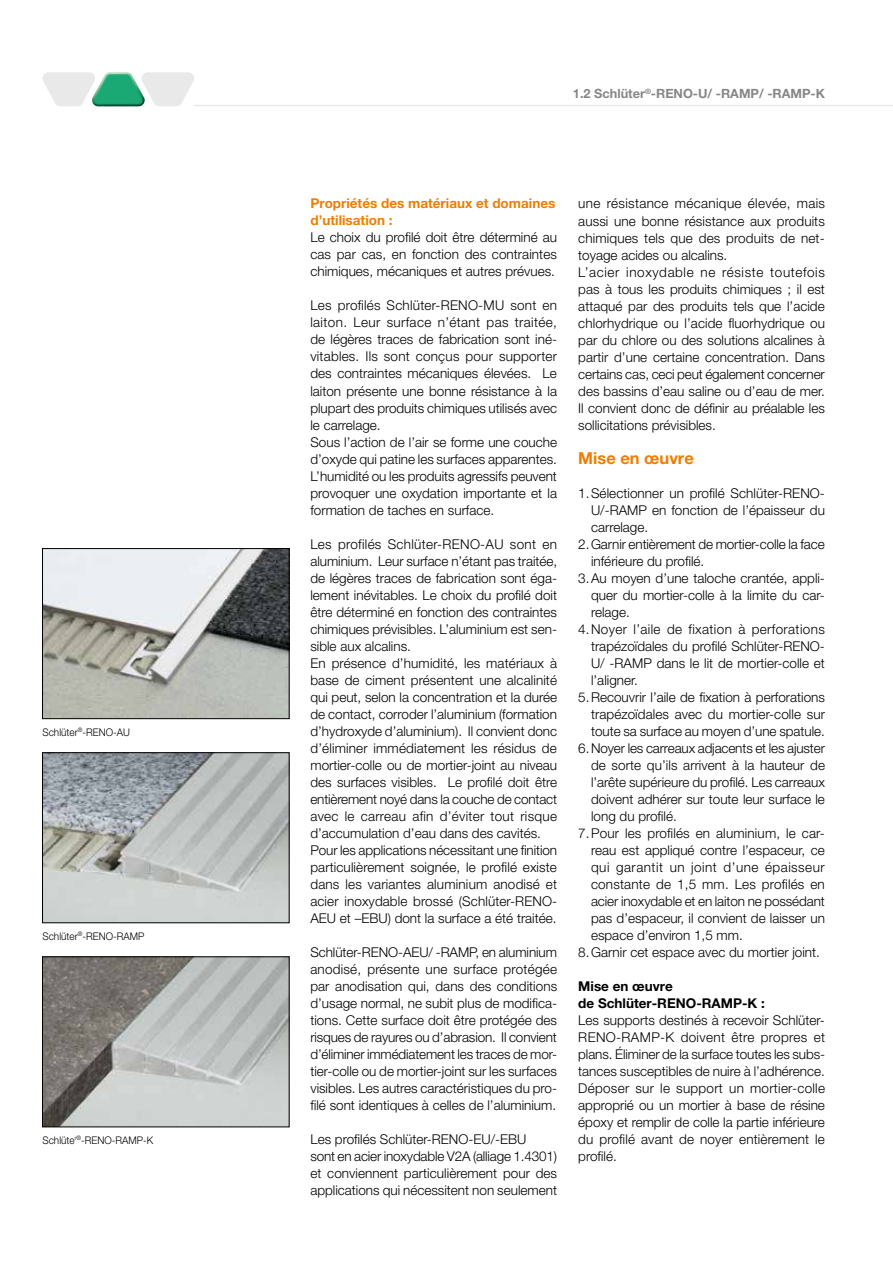
<style>
.page{position:relative;width:893px;height:1263px;background:#fff}
.page>*{position:absolute;margin:0;border:0;box-sizing:border-box;transform-origin:0 0}
.t1{font:700 16.5px "Helvetica Neue LT Pro";color:#ef7d00}
.t2{font:300 13.5px/17px "Helvetica Neue LT Pro";color:#000}
.t3{font:700 13.5px/17px "Helvetica Neue LT Pro";color:#ef7d00}
.t4{font:300 13.5px "Helvetica Neue LT Pro";letter-spacing:.03em;color:#000}
.t5{font:700 13.5px/17px "Helvetica Neue LT Pro";color:#000}
.t6{font:300 13.5px "Helvetica Neue LT Pro";letter-spacing:.035em;color:#000}
.t7{font:700 12.75px "Helvetica Neue LT Pro";color:#878787}
.t8{font:300 10.5px "Helvetica Neue LT Pro";color:#000;scale:.95 1}
</style>
<div class="page">
<hr style="left:194px;top:105px;width:699px;height:1px;background:#e9e9e9">
<svg style="left:43px;top:72px;width:151px;height:34px"></svg>
<img style="left:44px;top:754px;width:243px;height:167px">
<div style="left:42px;top:752px;width:247px;height:171px;border:1px solid #000"></div>
<img style="left:44px;top:959px;width:243px;height:166px">
<img style="left:44px;top:550px;width:243px;height:167px">
<div style="left:42px;top:548px;width:247px;height:171px;border:1px solid #000"></div>
<p class="t8" style="left:43px;top:725px;width:94px">Schlüter<sup>®</sup>-RENO-AU</p>
<p class="t8" style="left:43px;top:930px;width:109px">Schlüter<sup>®</sup>-RENO-RAMP</p>
<p class="t8" style="left:43px;top:1134px;width:118px">Schlüte<sup>r®</sup>-RENO-RAMP-K</p>
<p class="t7" style="left:573px;top:86px;width:253px">1.2 Schlüter<sup>®</sup>-RENO-U/ -RAMP/ -RAMP-K</p>
<p class="t3" style="left:310px;top:195px;width:246px">Propriétés des matériaux et domaines d’utilisation :</p>
<p class="t2" style="left:310px;top:229px;width:248px;text-align:justify">Le choix du profilé doit être déterminé au cas par cas, en fonction des contraintes chimiques, mécaniques et autres prévues.</p>
<p class="t2" style="left:310px;top:297px;width:248px">Les profilés Schlüter-RENO-MU sont en laiton. Leur surface n’étant pas traitée, de légères traces de fabrication sont iné&shy;vitables. Ils sont conçus pour supporter des contraintes mécaniques élevées. Le laiton présente une bonne résistance à la plupart des produits chimiques utilisés avec le carrelage.<br>Sous l’action de l’air se forme une couche d’oxyde qui patine les surfaces apparentes.<br>L’humidité ou les produits agressifs peuvent provoquer une oxydation importante et la formation de taches en surface.</p>
<p class="t2" style="left:310px;top:535px;width:248px">Les profilés Schlüter-RENO-AU sont en aluminium. Leur surface n’étant pas traitée, de légères traces de fabrication sont éga&shy;lement inévitables. Le choix du profilé doit être déterminé en fonction des contraintes chimiques prévisibles. L’aluminium est sen&shy;sible aux alcalins.<br>En présence d’humidité, les matériaux à base de ciment présentent une alcalinité qui peut, selon la concentration et la durée de contact, corroder l’aluminium (formation d’hydroxyde d’aluminium). Il convient donc d’éliminer immédiatement les résidus de mortier-colle ou de mortier-joint au niveau des surfaces visibles. Le profilé doit être entièrement noyé dans la couche de contact avec le carreau afin d’éviter tout risque d’accumulation d’eau dans des cavités.<br>Pour les applications nécessitant une finition particulièrement soignée, le profilé existe dans les variantes aluminium anodisé et acier inoxydable brossé (Schlüter-RENO-AEU et –EBU) dont la surface a été traitée.</p>
<p class="t2" style="left:310px;top:943px;width:248px;text-align:justify">Schlüter-RENO-AEU/ -RAMP, en aluminium anodisé, présente une surface protégée par anodisation qui, dans des conditions d’usage normal, ne subit plus de modifica&shy;tions. Cette surface doit être protégée des risques de rayures ou d’abrasion. Il convient d’éliminer immédiatement les traces de mor&shy;tier-colle ou de mortier-joint sur les surfaces visibles. Les autres caractéristiques du pro&shy;filé sont identiques à celles de l’aluminium.</p>
<p class="t2" style="left:310px;top:1130px;width:248px">Les profilés Schlüter-RENO-EU/-EBU<br>sont en acier inoxydable V2A (alliage 1.4301) et conviennent particulièrement pour des applications qui nécessitent non seulement</p>
<p class="t2" style="left:578px;top:195px;width:248px">une résistance mécanique élevée, mais aussi une bonne résistance aux produits chimiques tels que des produits de net&shy;toyage acides ou alcalins.<br>L’acier inoxydable ne résiste toutefois pas à tous les produits chimiques ; il est attaqué par des produits tels que l’acide chlorhydrique ou l’acide fluorhydrique ou par du chlore ou des solutions alcalines à partir d’une certaine concentration. Dans certains cas, ceci peut également concerner des bassins d’eau saline ou d’eau de mer.<br>Il convient donc de définir au préalable les sollicitations prévisibles.</p>
<p class="t1" style="left:578px;top:447px;width:117px">Mise en œuvre</p>
<p class="t2" style="left:578px;top:484px;width:248px">1.Sélectionner un profilé Schlüter-RENO-</p>
<p class="t2" style="left:591px;top:501px;width:235px">U/-RAMP en fonction de l’épaisseur du</p>
<p class="t2" style="left:591px;top:518px;width:59px">carrelage.</p>
<p class="t2" style="left:578px;top:535px;width:248px">2.Garnir entièrement de mortier-colle la face</p>
<p class="t2" style="left:591px;top:552px;width:115px">inférieure du profilé.</p>
<p class="t2" style="left:578px;top:569px;width:248px">3.Au moyen d’une taloche crantée, appli-</p>
<p class="t2" style="left:591px;top:586px;width:235px">quer du mortier-colle à la limite du car-</p>
<p class="t2" style="left:591px;top:603px;width:40px">relage.</p>
<p class="t4" style="left:578px;top:621px;width:248px">4.Noyer l’aile de fixation à perforations</p>
<p class="t2" style="left:591px;top:637px;width:235px">trapézoïdales du profilé Schlüter-RENO-</p>
<p class="t2" style="left:591px;top:654px;width:235px">U/ -RAMP dans le lit de mortier-colle et</p>
<p class="t2" style="left:591px;top:671px;width:48px">l’aligner.</p>
<p class="t2" style="left:578px;top:688px;width:248px">5.Recouvrir l’aile de fixation à perforations</p>
<p class="t2" style="left:591px;top:705px;width:235px">trapézoïdales avec du mortier-colle sur</p>
<p class="t2" style="left:591px;top:722px;width:235px">toute sa surface au moyen d’une spatule.</p>
<p class="t2" style="left:578px;top:739px;width:248px">6.Noyer les carreaux adjacents et les ajuster</p>
<p class="t2" style="left:591px;top:756px;width:236px">de sorte qu’ils arrivent à la hauteur de</p>
<p class="t2" style="left:591px;top:773px;width:235px">l’arête supérieure du profilé. Les carreaux</p>
<p class="t2" style="left:591px;top:790px;width:235px">doivent adhérer sur toute leur surface le</p>
<p class="t2" style="left:591px;top:807px;width:87px">long du profilé.</p>
<p class="t2" style="left:578px;top:824px;width:248px">7.Pour les profilés en aluminium, le car-</p>
<p class="t2" style="left:591px;top:841px;width:235px">reau est appliqué contre l’espaceur, ce</p>
<p class="t6" style="left:591px;top:859px;width:235px">qui garantit un joint d’une épaisseur</p>
<p class="t2" style="left:591px;top:875px;width:235px">constante de 1,5 mm. Les profilés en</p>
<p class="t2" style="left:591px;top:892px;width:235px">acier inoxydable et en laiton ne possédant</p>
<p class="t2" style="left:591px;top:909px;width:235px">pas d’espaceur, il convient de laisser un</p>
<p class="t2" style="left:591px;top:926px;width:153px">espace d’environ 1,5 mm.</p>
<p class="t2" style="left:578px;top:943px;width:243px">8.Garnir cet espace avec du mortier joint.</p>
<p class="t5" style="left:578px;top:977px;width:188px">Mise en œuvre<br>de Schlüter-RENO-RAMP-K :</p>
<p class="t2" style="left:578px;top:1011px;width:248px;text-align:justify">Les supports destinés à recevoir Schlüter-RENO-RAMP-K doivent être propres et plans. Éliminer de la surface toutes les subs&shy;tances susceptibles de nuire à l’adhérence.<br>Déposer sur le support un mortier-colle approprié ou un mortier à base de résine époxy et remplir de colle la partie inférieure du profilé avant de noyer entièrement le profilé.</p>
</div>
